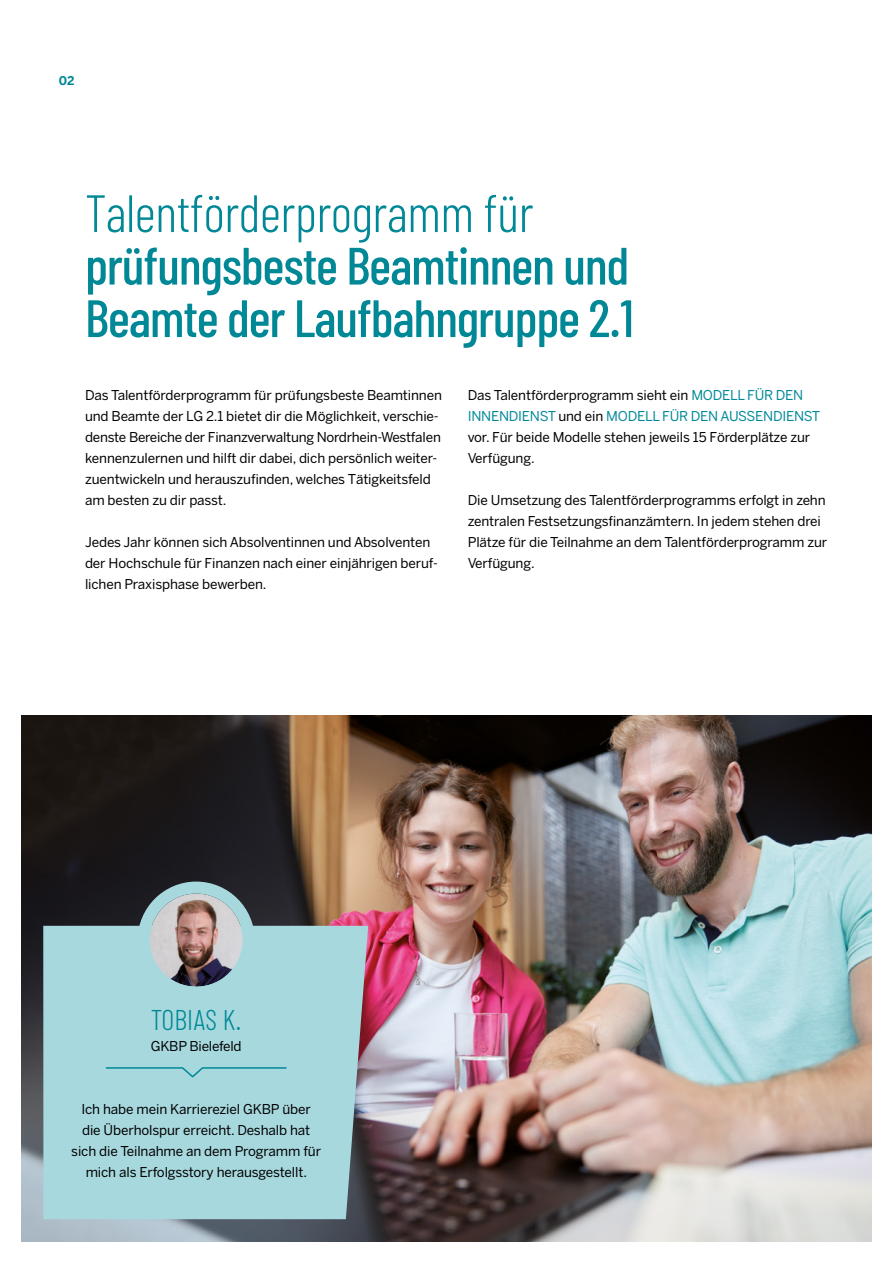
<style>
.page{position:relative;width:893px;height:1263px;background:#fff}
.page>*{position:absolute;margin:0;border:0;box-sizing:border-box;transform-origin:0 0}
.t1{font:500 52.5px/52.5px "Barlow Condensed";letter-spacing:-.02em;color:#008897}
.t2{font:300 52.5px "Barlow Condensed";letter-spacing:-.01em;color:#008897}
.t3{font:300 28.5px "Barlow Condensed";color:#008897}
.t4{font:13.5px/21px "Benton Sans";letter-spacing:-.01em;color:#000}
.t5{font:700 12px "Benton Sans";color:#008897}
.s1{color:#008897}
</style>
<div class="page">
<img style="left:21px;top:715px;width:851px;height:527px">
<div style="left:43px;top:926px;width:325px;height:293px;background:#a7d8de"></div>
<svg style="left:104px;top:1066px;width:184px;height:13px;background:#93ced5"></svg>
<img style="left:150px;top:893px;width:93px;height:94px;border-radius:47px">
<div style="left:138px;top:881px;width:117px;height:118px;border:12px solid #a7d8de;border-radius:50%"></div>
<p class="t5" style="left:59px;top:74px;width:17px">02</p>
<h1 class="t2" style="left:85px;top:180px;width:450px">Talentförderprogramm für</h1>
<h1 class="t1" style="left:85px;top:238px;width:550px">prüfungsbeste Beamtinnen und<br>Beamte der Laufbahngruppe 2.1</h1>
<p class="t4" style="left:85px;top:384px;width:358px">Das Talentförderprogramm für prüfungsbeste Beamtinnen und Beamte der LG 2.1 bietet dir die Möglichkeit, verschie&shy;denste Bereiche der Finanzverwaltung Nordrhein-Westfalen kennenzulernen und hilft dir dabei, dich persönlich weiter&shy;zuentwickeln und herauszufinden, welches Tätigkeitsfeld am besten zu dir passt.</p>
<p class="t4" style="left:85px;top:531px;width:354px">Jedes Jahr können sich Absolventinnen und Absolventen der Hochschule für Finanzen nach einer einjährigen beruf&shy;lichen Praxisphase bewerben.</p>
<p class="t4" style="left:468px;top:385px;width:354px">Das Talentförderprogramm sieht ein <span class="s1">MODELL FÜR DEN INNENDIENST</span> und ein <span class="s1">MODELL FÜR DEN AUSSENDIENST </span>vor. Für beide Modelle stehen jeweils 15 Förderplätze zur Verfügung.</p>
<p class="t4" style="left:468px;top:490px;width:361px">Die Umsetzung des Talentförderprogramms erfolgt in zehn zentralen Festsetzungsfinanzämtern. In jedem stehen drei Plätze für die Teilnahme an dem Talentförderprogramm zur Verfügung.</p>
<h2 class="t3" style="left:151px;top:1002px;width:92px">TOBIAS K.</h2>
<p class="t4" style="left:151px;top:1035px;width:92px">GKBP Bielefeld</p>
<p class="t4" style="left:71px;top:1098px;width:251px;text-align:center">Ich habe mein Karriereziel GKBP über die Überholspur erreicht. Deshalb hat sich die Teilnahme an dem Programm für mich als Erfolgsstory herausgestellt.</p>
</div>
